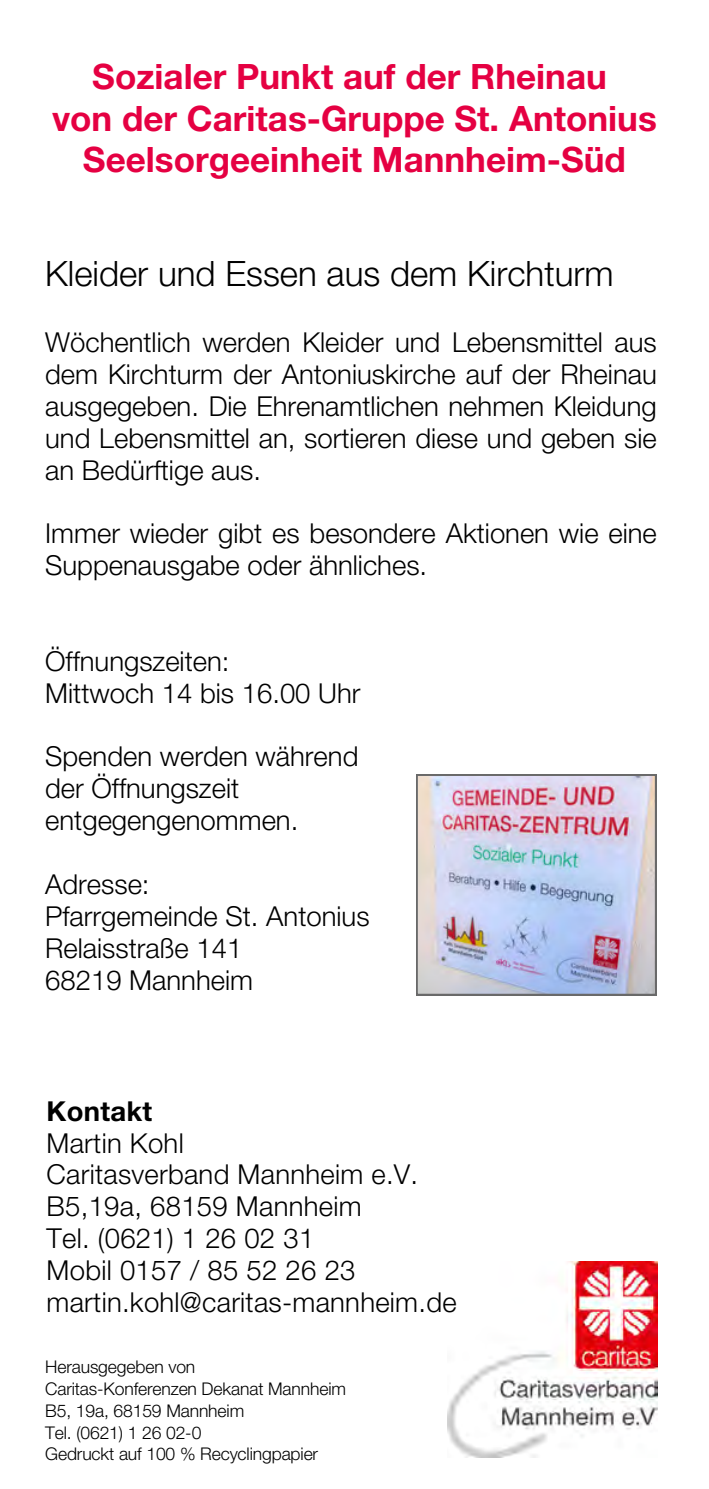
<style>
.page{position:relative;width:709px;height:1489px;background:#fff}
.page>*{position:absolute;margin:0;border:0;box-sizing:border-box;transform-origin:0 0}
.t1{font:700 35px/41.2px "Helvetica Neue LT Std";color:#e50042;text-align:center}
.t2{font:300 35px "Helvetica Neue LT Std";color:#000}
.t3{font:300 27.5px/32px "Helvetica Neue LT Std";color:#000}
.t4{font:300 17.5px "Helvetica Neue LT Std";letter-spacing:-.005em;color:#000}
.s1{font-weight:700}
</style>
<div class="page">
<img style="left:447px;top:1262px;width:210px;height:195px">
<img style="left:416px;top:774px;width:240px;height:221px">
<p class="t1" style="left:52px;top:61px;width:606px">Sozialer Punkt auf der Rheinau<br>von der Caritas-Gruppe St. Antonius<br>Seelsorgeeinheit Mannheim-Süd</p>
<h2 class="t2" style="left:45px;top:261px;width:570px">Kleider und Essen aus dem Kirchturm</h2>
<h3 class="t3" style="left:45px;top:330px;width:613px;text-align:justify">Wöchentlich werden Kleider und Lebensmittel aus dem Kirchturm der Antoniuskirche auf der Rheinau ausgegeben. Die Ehrenamtlichen nehmen Kleidung und Lebensmittel an, sortieren diese und geben sie an Bedürftige aus.</h3>
<h3 class="t3" style="left:45px;top:521px;width:613px">Immer wieder gibt es besondere Aktionen wie eine<br>Suppenausgabe oder ähnliches.</h3>
<h3 class="t3" style="left:45px;top:649px;width:317px">Öffnungszeiten:<br>Mittwoch 14 bis 16.00 Uhr</h3>
<h3 class="t3" style="left:45px;top:744px;width:315px">Spenden werden während der Öffnungszeit entgegengenommen.</h3>
<h3 class="t3" style="left:45px;top:872px;width:326px">Adresse:<br>Pfarrgemeinde St. Antonius<br>Relaisstraße 141<br>68219 Mannheim</h3>
<h3 class="t3" style="left:47px;top:1099px;width:412px"><span class="s1">Kontakt<br></span>Martin Kohl<br>Caritasverband Mannheim e.V.<br>B5,19a, 68159 Mannheim<br>Tel. (0621) 1 26 02 31<br>Mobil 0157 / 85 52 26 23 martin.kohl@caritas-mannheim.de</h3>
<p class="t4" style="left:45px;top:1360px;width:152px">Herausgegeben von</p>
<p class="t4" style="left:45px;top:1382px;width:302px">Caritas-Konferenzen Dekanat Mannheim</p>
<p class="t4" style="left:45px;top:1404px;width:200px">B5, 19a, 68159 Mannheim</p>
<p class="t4" style="left:45px;top:1426px;width:158px">Tel. (0621) 1 26 02-0</p>
<p class="t4" style="left:45px;top:1448px;width:274px">Gedruckt auf 100 % Recyclingpapier</p>
</div>
